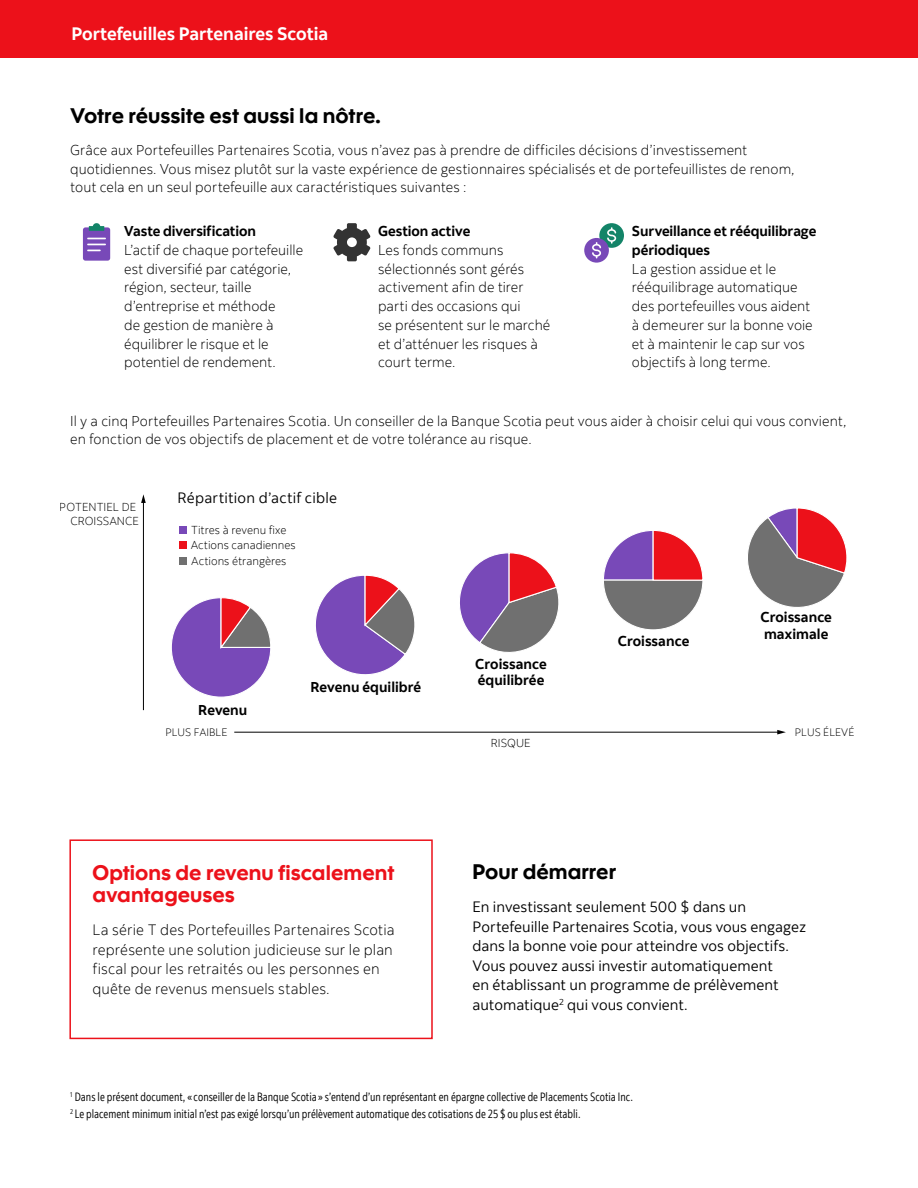
<style>
.page{position:relative;width:918px;height:1188px;background:#fff}
.page>*{position:absolute;margin:0;border:0;box-sizing:border-box;transform-origin:0 0}
._2024_French_H3{font:21px "Scotia Headline";letter-spacing:.005em;color:#000}
._2024_French_H3_Red{font:21px/22.5px "Scotia Headline";letter-spacing:.005em;color:#ec111a}
.t1{font:700 18px "Scotia";color:#fff}
._2024_French_Body_10_13{font:15px/19.5px "Scotia";letter-spacing:.005em;color:#000}
._2024_French_BOX_Body{font:300 15px/19.5px "Scotia";letter-spacing:.01em;color:#000}
._2024_French_Body_9_12_2_col{font:300 14.25px/18.8px "Scotia";color:#000}
._2024_French_Body{font:300 14.25px/18.8px "Scotia";letter-spacing:.005em;color:#000}
.t2{font:700 14.25px/16.5px "Scotia";letter-spacing:.005em;color:#000}
._2024_French_Disclaimer_8_11{font:12px/16.5px "Scotia Legal";color:#000}
.t3{font:300 11.55px/15.5px "Scotia";color:#000}
.t4{font:300 10.8px "Scotia";color:#000}
.s1{font-weight:700}
</style>
<div class="page">
<div style="left:0;top:0;width:918px;height:57px;background:#ec111a"></div>
<div style="left:83px;top:227px;width:27px;height:34px;background:#7849b8;border-radius:3px"></div>
<svg style="left:87px;top:238px;width:19px;height:13px"></svg>
<svg style="left:89px;top:223px;width:15px;height:8px"></svg>
<div style="left:599px;top:223px;width:25px;height:25px;background:#138468;border-radius:50%"></div>
<svg style="left:607px;top:227px;width:9px;height:17px"></svg>
<div style="left:584px;top:238px;width:25px;height:25px;background:#7849b8;border-radius:50%"></div>
<svg style="left:592px;top:242px;width:9px;height:16px"></svg>
<svg style="left:333px;top:223px;width:38px;height:38px"></svg>
<div style="left:179px;top:526px;width:7px;height:8px;background:#7849b8"></div>
<div style="left:179px;top:542px;width:7px;height:7px;background:#ec111a"></div>
<div style="left:179px;top:557px;width:7px;height:8px;background:#707070"></div>
<hr style="left:234px;top:732px;width:545px;height:1px;background:#000">
<svg style="left:777px;top:730px;width:9px;height:4px"></svg>
<hr style="left:143px;top:501px;width:1px;height:209px;background:#000">
<svg style="left:141px;top:494px;width:5px;height:9px"></svg>
<svg style="left:171px;top:597px;width:100px;height:100px"></svg>
<svg style="left:315px;top:575px;width:100px;height:100px"></svg>
<svg style="left:460px;top:552px;width:99px;height:100px"></svg>
<svg style="left:604px;top:530px;width:99px;height:100px"></svg>
<svg style="left:748px;top:508px;width:99px;height:99px"></svg>
<div style="left:69px;top:839px;width:364px;height:200px;border:2px solid #ec111a"></div>
<p class="t1" style="left:71px;top:23px;width:258px">Portefeuilles Partenaires Scotia</p>
<h3 class="_2024_French_H3" style="left:70px;top:103px;width:312px">Votre réussite est aussi la nôtre.</h3>
<p class="_2024_French_Body" style="left:70px;top:140px;width:726px">Grâce aux Portefeuilles Partenaires Scotia, vous n’avez pas à prendre de difficiles décisions d’investissement quotidiennes. Vous misez plutôt sur la vaste expérience de gestionnaires spécialisés et de portefeuillistes de renom, tout cela en un seul portefeuille aux caractéristiques suivantes :</p>
<p class="_2024_French_Body_9_12_2_col" style="left:124px;top:222px;width:180px"><span class="s1">Vaste diversification<br></span>L’actif de chaque portefeuille est diversifié par catégorie, région, secteur, taille d’entreprise et méthode<br>de gestion de manière à équilibrer le risque et le potentiel de rendement.</p>
<p class="_2024_French_Body_9_12_2_col" style="left:378px;top:222px;width:174px"><span class="s1">Gestion active<br></span>Les fonds communs sélectionnés sont gérés activement afin de tirer parti des occasions qui<br>se présentent sur le marché et d’atténuer les risques à court terme.</p>
<p class="_2024_French_Body_9_12_2_col" style="left:632px;top:222px;width:186px"><span class="s1">Surveillance et rééquilibrage périodiques<br></span>La gestion assidue et le rééquilibrage automatique des portefeuilles vous aident à demeurer sur la bonne voie et à maintenir le cap sur vos objectifs à long terme.</p>
<p class="_2024_French_Body" style="left:70px;top:411px;width:778px">Il y a cinq Portefeuilles Partenaires Scotia. Un conseiller de la Banque Scotia peut vous aider à choisir celui qui vous convient, en fonction de vos objectifs de placement et de votre tolérance au risque.</p>
<p class="t3" style="left:60px;top:500px;width:81px;line-height:13.8px;text-align:right">POTENTIEL DE<br>CROISSANCE</p>
<p class="_2024_French_Body_10_13" style="left:178px;top:488px;width:161px">Répartition d’actif cible</p>
<p class="t3" style="left:191px;top:522px;width:106px">Titres à revenu fixe<br>Actions canadiennes</p>
<p class="t3" style="left:191px;top:553px;width:97px">Actions étrangères</p>
<p class="t2" style="left:198px;top:701px;width:51px">Revenu</p>
<p class="t2" style="left:310px;top:679px;width:112px">Revenu équilibré</p>
<p class="t2" style="left:475px;top:656px;width:73px">Croissance équilibrée</p>
<p class="t2" style="left:618px;top:633px;width:73px">Croissance</p>
<p class="t2" style="left:760px;top:609px;width:73px">Croissance maximale</p>
<p class="t4" style="left:165px;top:726px;width:64px">PLUS FAIBLE</p>
<p class="t4" style="left:795px;top:726px;width:61px">PLUS ÉLEVÉ</p>
<p class="t3" style="left:491px;top:735px;width:41px">RISQUE</p>
<h3 class="_2024_French_H3_Red" style="left:93px;top:862px;width:303px">Options de revenu fiscalement avantageuses</h3>
<p class="_2024_French_BOX_Body" style="left:93px;top:920px;width:304px">La série T des Portefeuilles Partenaires Scotia représente une solution judicieuse sur le plan fiscal pour les retraités ou les personnes en quête de revenus mensuels stables.</p>
<h3 class="_2024_French_H3" style="left:472px;top:859px;width:145px">Pour démarrer</h3>
<p class="_2024_French_Body_10_13" style="left:472px;top:897px;width:335px">En investissant seulement 500 $ dans un Portefeuille Partenaires Scotia, vous vous engagez dans la bonne voie pour atteindre vos objectifs.<br>Vous pouvez aussi investir automatiquement<br>en établissant un programme de prélèvement automatique<sup>2</sup> qui vous convient.</p>
<p class="_2024_French_Disclaimer_8_11" style="left:70px;top:1089px;width:564px"><sup>1</sup> Dans le présent document, «conseiller de la Banque Scotia » s’entend d’un représentant en épargne collective de Placements Scotia Inc.<br><sup>2</sup> Le placement minimum initial n’est pas exigé lorsqu’un prélèvement automatique des cotisations de 25 $ ou plus est établi.</p>
</div>
